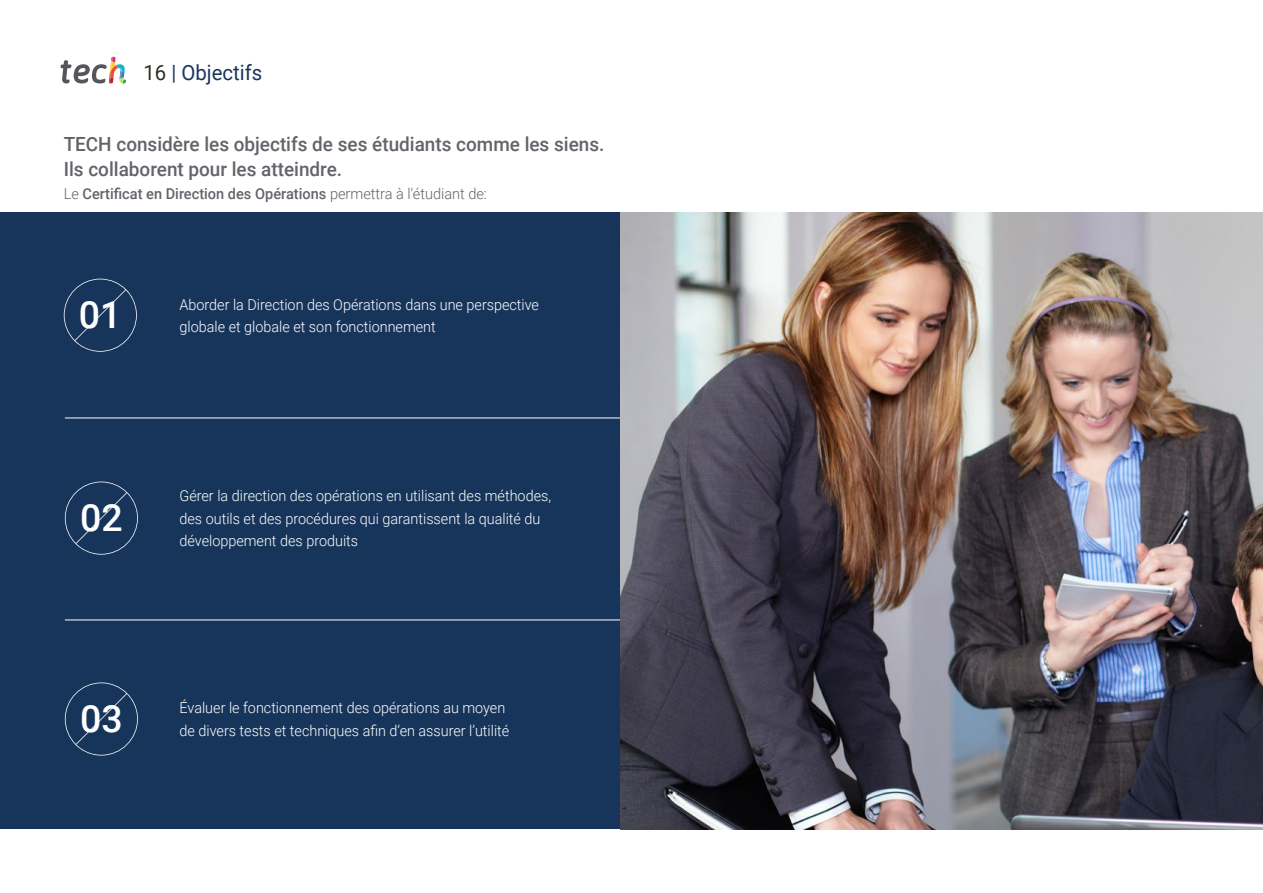
<style>
.page{position:relative;width:1263px;height:893px;background:#fff}
.page>*{position:absolute;margin:0;border:0;box-sizing:border-box;transform-origin:0 0}
.t1{font:500 37.5px "Roboto";color:#fff}
.t2{font:21px "Roboto";color:#1a355c}
.t3{font:500 19.5px/25.5px "Roboto";color:#61646a}
.t4{font:300 15px/22.5px "Roboto";color:#fff;scale:.96 1}
.t5{font:500 15px "Roboto";color:#61646a}
.s1{color:#312e20}
.s2{font-weight:300}
</style>
<div class="page">
<svg style="left:61px;top:57px;width:65px;height:27px"></svg>
<div style="left:0;top:213px;width:621px;height:616px;background:#17355b"></div>
<svg style="left:64px;top:279px;width:73px;height:73px"></svg>
<svg style="left:65px;top:682px;width:73px;height:73px"></svg>
<svg style="left:65px;top:482px;width:73px;height:73px"></svg>
<hr style="left:65px;top:418px;width:1198px;height:1px;background:#fff">
<hr style="left:65px;top:620px;width:1198px;height:1px;background:#fff">
<img style="left:621px;top:213px;width:642px;height:616px">
<h2 class="t2" style="left:144px;top:57px;width:120px"><span class="s1">16</span> | Objectifs</h2>
<h3 class="t3" style="left:64px;top:130px;width:542px">TECH considère les objectifs de ses étudiants comme les siens.<br>Ils collaborent pour les atteindre.</h3>
<p class="t5" style="left:64px;top:183px;width:425px"><span class="s2">Le</span> Certificat en Direction des Opérations <span class="s2">permettra à l'étudiant de:</span></p>
<h1 class="t1" style="left:79px;top:288px;width:44px">01</h1>
<p class="t4" style="left:180px;top:292px;width:376px">Aborder la Direction des Opérations dans une perspective</p>
<p class="t4" style="left:180px;top:315px;width:268px">globale et globale et son fonctionnement</p>
<h1 class="t1" style="left:80px;top:491px;width:44px">02</h1>
<p class="t4" style="left:180px;top:484px;width:389px">Gérer la direction des opérations en utilisant des méthodes, des outils et des procédures qui garantissent la qualité du développement des produits</p>
<h1 class="t1" style="left:80px;top:692px;width:44px">03</h1>
<p class="t4" style="left:180px;top:696px;width:341px">Évaluer le fonctionnement des opérations au moyen</p>
<p class="t4" style="left:180px;top:719px;width:345px">de divers tests et techniques afin d’en assurer l’utilité</p>
</div>
